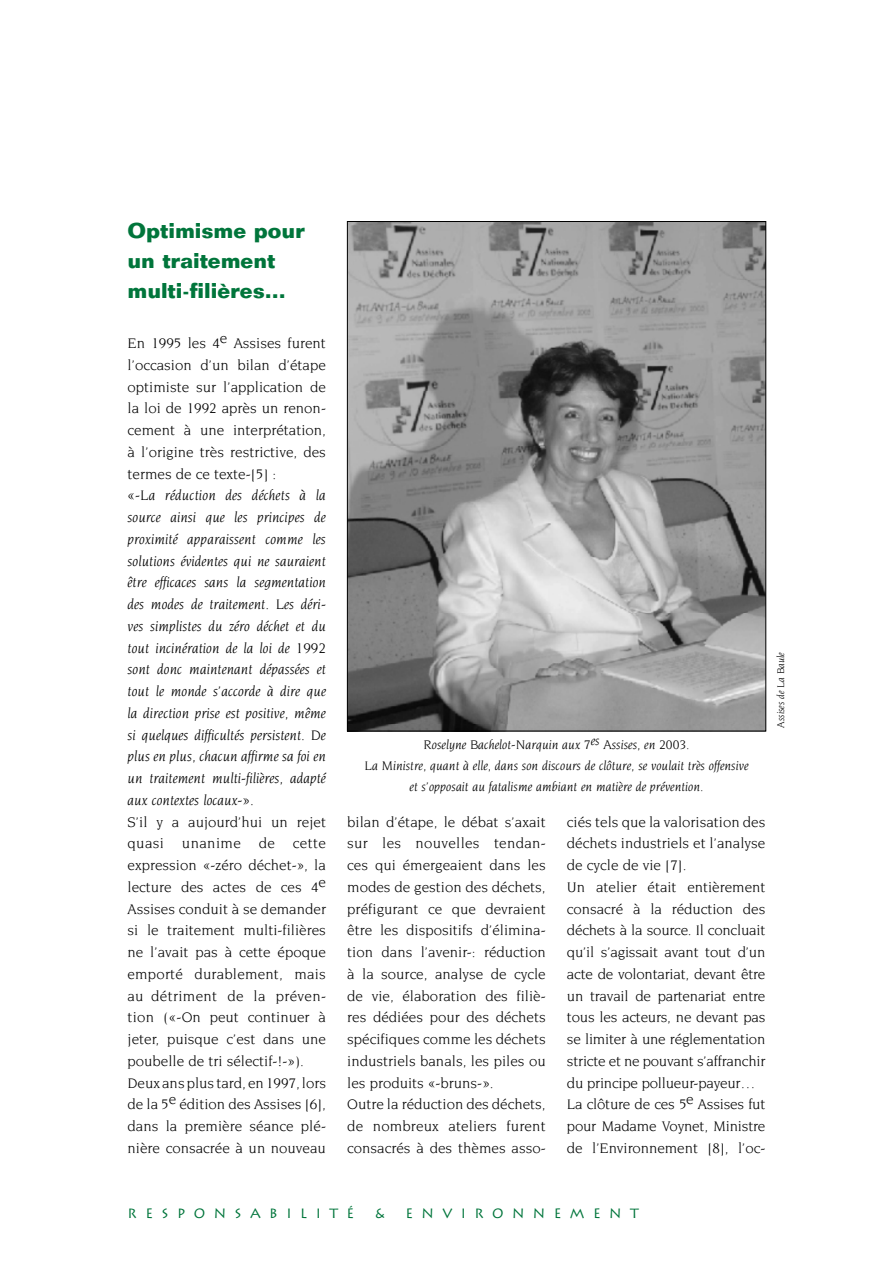
<style>
.page{position:relative;width:893px;height:1263px;background:#fff}
.page>*{position:absolute;margin:0;border:0;box-sizing:border-box;transform-origin:0 0}
.t1{font:700 21px/30px "Folio";color:#00753b}
.t2{font:15px/21.8px "Novarese";color:#000}
.t3{font:italic 15px/21.8px "Novarese";color:#000;text-align:justify}
.t4{font:italic 13.5px/21px "Novarese";color:#000;text-align:center}
.t5{font:13.5px "Lithos";letter-spacing:.625em;color:#00753b}
.t6{font:italic 10.5px "Novarese";color:#000}
</style>
<div class="page">
<img style="left:349px;top:223px;width:415px;height:506px">
<h1 class="t1" style="left:128px;top:215px;width:179px">Optimisme pour un traitement multi-filières…</h1>
<p class="t2" style="left:128px;top:332px;width:200px;text-align:justify">En 1995 les 4e Assises furent l’occasion d’un bilan d’étape optimiste sur l’application de la loi de 1992 après un renon‑ cement à une interprétation, à l’origine très restrictive, des termes de ce texte‑[5] :</p>
<p class="t3" style="left:128px;top:484px;width:200px">«‑La réduction des déchets à la source ainsi que les principes de proximité apparaissent comme les solutions évidentes qui ne sauraient être efficaces sans la segmentation des modes de traitement. Les déri‑ ves simplistes du zéro déchet et du tout incinération de la loi de 1992 sont donc maintenant dépassées et tout le monde s’accorde à dire que la direction prise est positive, même si quelques difficultés persistent. De plus en plus, chacun affirme sa foi en un traitement multi-filières, adapté aux contextes locaux‑».</p>
<p class="t2" style="left:128px;top:811px;width:200px">S’il y a aujourd’hui un rejet quasi unanime de cette expression «‑zéro déchet‑», la lecture des actes de ces 4e<br>Assises conduit à se demander si le traitement multi-filières ne l’avait pas à cette époque emporté durablement, mais au détriment de la préven‑ tion («‑On peut continuer à jeter, puisque c’est dans une poubelle de tri sélectif‑!‑»).<br>Deux ans plus tard, en 1997, lors de la 5e édition des Assises [6], dans la première séance plé‑ nière consacrée à un nouveau</p>
<p class="t2" style="left:347px;top:811px;width:200px">bilan d’étape, le débat s’axait sur les nouvelles tendan‑ ces qui émergeaient dans les modes de gestion des déchets, préfigurant ce que devraient être les dispositifs d’élimina‑ tion dans l’avenir‑: réduction à la source, analyse de cycle de vie, élaboration des filiè‑ res dédiées pour des déchets spécifiques comme les déchets industriels banals, les piles ou les produits «‑bruns‑».<br>Outre la réduction des déchets, de nombreux ateliers furent consacrés à des thèmes asso‑</p>
<p class="t2" style="left:567px;top:811px;width:200px">ciés tels que la valorisation des déchets industriels et l’analyse de cycle de vie [7].<br>Un atelier était entièrement consacré à la réduction des déchets à la source. Il concluait qu’il s’agissait avant tout d’un acte de volontariat, devant être un travail de partenariat entre tous les acteurs, ne devant pas se limiter à une réglementation stricte et ne pouvant s’affranchir du principe pollueur-payeur…<br>La clôture de ces 5e Assises fut pour Madame Voynet, Ministre de l’Environnement [8], l’oc‑</p>
<p class="t4" style="left:365px;top:734px;width:385px">Roselyne Bachelot-Narquin aux 7es Assises, en 2003.<br>La Ministre, quant à elle, dans son discours de clôture, se voulait très offensive et s’opposait au fatalisme am-biant en matière de prévention.</p>
<p class="t6" style="left:775px;top:728px;width:77px;rotate:-90deg">Assises de La Baule</p>
<p class="t5" style="left:128px;top:1205px;width:228px">RESPONSABILITÉ</p>
<p class="t5" style="left:376px;top:1205px;width:10px">&amp;</p>
<p class="t5" style="left:405px;top:1205px;width:235px">ENVIRONNEMENT</p>
</div>
